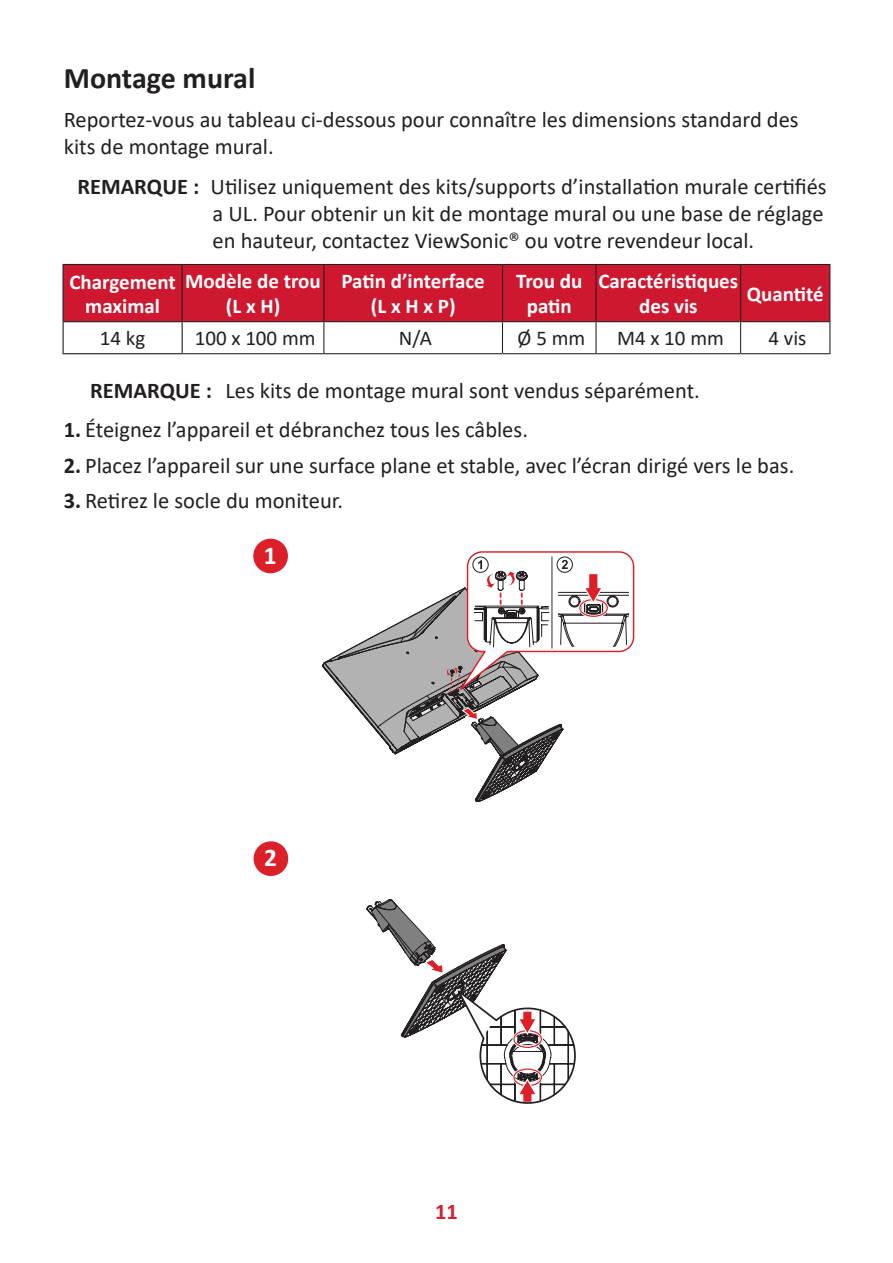
<style>
.page{position:relative;width:893px;height:1263px;background:#fff}
.page>*{position:absolute;margin:0;border:0;box-sizing:border-box;transform-origin:0 0}
.t1{font:700 30px "Calibri";color:#231f20}
.t2{font:700 25.35px "Calibri";color:#fff}
.t3{font:22.5px/27px "Calibri";color:#231f20}
.t4{font:700 22.5px "Calibri";color:#d1232a}
.t5{font:700 21px/25.2px "Calibri";color:#fff;text-align:center}
.t6{font:21px "Calibri";color:#231f20}
.s1{font-weight:700}
</style>
<div class="page">
<div style="left:64px;top:265px;width:765px;height:56px;background:#ce182f"></div>
<hr style="left:183px;top:264px;width:141px;height:1px;background:#231f20">
<hr style="left:324px;top:264px;width:178px;height:1px;background:#231f20">
<hr style="left:323px;top:265px;width:1px;height:56px;background:#231f20">
<hr style="left:502px;top:264px;width:94px;height:1px;background:#231f20">
<hr style="left:502px;top:265px;width:1px;height:56px;background:#231f20">
<hr style="left:596px;top:264px;width:145px;height:1px;background:#231f20">
<hr style="left:595px;top:265px;width:2px;height:56px;background:#231f20">
<hr style="left:741px;top:264px;width:89px;height:1px;background:#231f20">
<hr style="left:740px;top:265px;width:1px;height:56px;background:#231f20">
<hr style="left:829px;top:265px;width:1px;height:56px;background:#231f20">
<hr style="left:183px;top:321px;width:141px;height:1px;background:#231f20">
<hr style="left:324px;top:321px;width:178px;height:1px;background:#231f20">
<hr style="left:323px;top:322px;width:1px;height:31px;background:#231f20">
<hr style="left:502px;top:321px;width:94px;height:1px;background:#231f20">
<hr style="left:502px;top:322px;width:1px;height:31px;background:#231f20">
<hr style="left:596px;top:321px;width:145px;height:1px;background:#231f20">
<hr style="left:595px;top:322px;width:2px;height:31px;background:#231f20">
<hr style="left:741px;top:321px;width:89px;height:1px;background:#231f20">
<hr style="left:740px;top:322px;width:1px;height:31px;background:#231f20">
<hr style="left:829px;top:322px;width:1px;height:31px;background:#231f20">
<hr style="left:183px;top:353px;width:141px;height:1px;background:#231f20">
<hr style="left:324px;top:353px;width:178px;height:1px;background:#231f20">
<hr style="left:502px;top:353px;width:94px;height:1px;background:#231f20">
<hr style="left:596px;top:353px;width:145px;height:1px;background:#231f20">
<hr style="left:741px;top:353px;width:89px;height:1px;background:#231f20">
<hr style="left:63px;top:264px;width:120px;height:1px;background:#231f20">
<hr style="left:63px;top:265px;width:1px;height:56px;background:#231f20">
<hr style="left:182px;top:265px;width:1px;height:56px;background:#231f20">
<hr style="left:63px;top:321px;width:120px;height:1px;background:#231f20">
<hr style="left:63px;top:322px;width:1px;height:31px;background:#231f20">
<hr style="left:182px;top:322px;width:1px;height:31px;background:#231f20">
<hr style="left:63px;top:353px;width:120px;height:1px;background:#231f20">
<div style="left:253px;top:539px;width:35px;height:34px;background:#dc2029;border-radius:50%"></div>
<svg style="left:322px;top:551px;width:312px;height:251px"></svg>
<div style="left:254px;top:841px;width:34px;height:35px;background:#dc2029;border-radius:50%"></div>
<svg style="left:366px;top:899px;width:210px;height:205px"></svg>
<h1 class="t1" style="left:64px;top:57px;width:193px">Montage mural</h1>
<p class="t3" style="left:64px;top:105px;width:736px">Reportez-vous au tableau ci-dessous pour connaître les dimensions standard des kits de montage mural.</p>
<p class="t3" style="left:213px;top:172px;width:616px;text-indent:-135px"><span class="s1">REMARQUE :</span> Utilisez uniquement des kits/supports d’installation murale certifiés a UL. Pour obtenir un kit de montage mural ou une base de réglage en hauteur, contactez ViewSonic® ou votre revendeur local.</p>
<p class="t5" style="left:69px;top:269px;width:108px;line-height:24px">Chargement maximal</p>
<p class="t5" style="left:185px;top:268px;width:137px">Modèle de trou (L x H)</p>
<p class="t5" style="left:342px;top:268px;width:145px">Patin d’interface (L x H x P)</p>
<p class="t5" style="left:516px;top:268px;width:68px">Trou du patin</p>
<p class="t5" style="left:598px;top:268px;width:141px">Caractéristiques des vis</p>
<p class="t5" style="left:747px;top:281px;width:78px">Quantité</p>
<p class="t6" style="left:100px;top:324px;width:47px">14 kg</p>
<p class="t6" style="left:195px;top:324px;width:122px">100 x 100 mm</p>
<p class="t6" style="left:399px;top:324px;width:35px">N/A</p>
<p class="t6" style="left:518px;top:324px;width:69px">Ø 5 mm</p>
<p class="t6" style="left:617px;top:324px;width:108px">M4 x 10 mm</p>
<p class="t6" style="left:768px;top:324px;width:39px">4 vis</p>
<p class="t3" style="left:90px;top:376px;width:611px"><span class="s1">REMARQUE :</span> Les kits de montage mural sont vendus séparément.</p>
<p class="t3" style="left:64px;top:416px;width:466px"><span class="s1">1.</span> Éteignez l’appareil et débranchez tous les câbles.</p>
<p class="t3" style="left:64px;top:451px;width:732px"><span class="s1">2.</span> Placez l’appareil sur une surface plane et stable, avec l’écran dirigé vers le bas.</p>
<p class="t3" style="left:64px;top:487px;width:281px"><span class="s1">3.</span> Retirez le socle du moniteur.</p>
<p class="t2" style="left:264px;top:537px;width:14px">1</p>
<p class="t2" style="left:264px;top:840px;width:14px">2</p>
<p class="t4" style="left:435px;top:1196px;width:24px">11</p>
</div>
